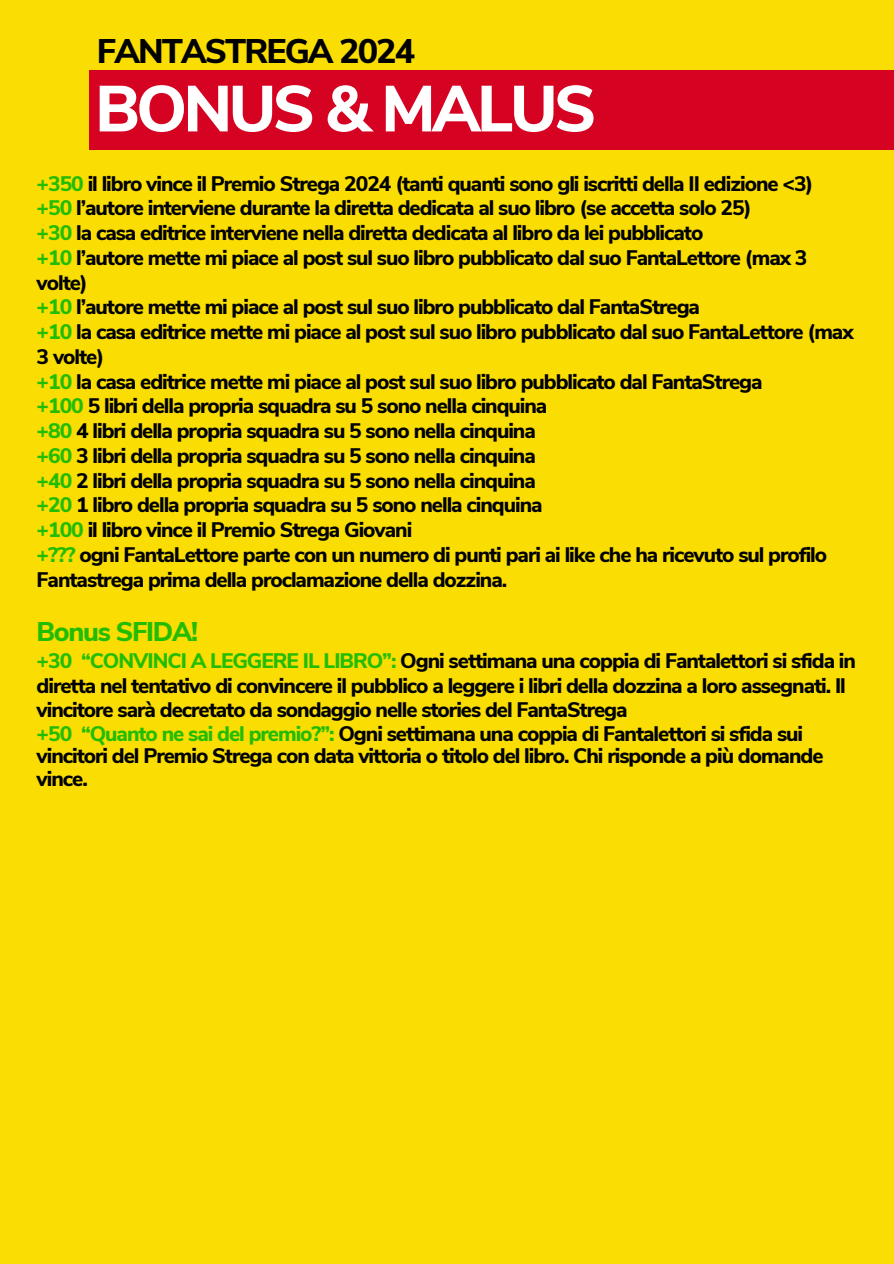
<style>
.page{position:relative;width:894px;height:1264px;background:#fff}
.page>*{position:absolute;margin:0;border:0;box-sizing:border-box;transform-origin:0 0}
.t1{font:800 64.8px "Nunito Sans";letter-spacing:-.055em;color:#fff}
.t2{font:800 34.05px "Nunito Sans";letter-spacing:-.055em;color:#000}
.t3{font:800 27px "Nunito Sans";letter-spacing:-.05em;color:#22bd00}
.t4{font:800 21px/24.8px "Nunito Sans";letter-spacing:-.05em;color:#000}
.s1{color:#22bd00}
</style>
<div class="page">
<div style="left:0;top:0;width:893px;height:1263px;background:#f9dd03"></div>
<div style="left:89px;top:70px;width:804px;height:80px;background:#d60222"></div>
<p class="t2" style="left:97px;top:28px;width:320px">FANTASTREGA 2024</p>
<h2 class="t1" style="left:95px;top:66px;width:502px">BONUS &amp; MALUS</h2>
<h1 class="t4" style="left:37px;top:171px;width:778px"><span class="s1">+350</span> il libro vince il Premio Strega 2024 (tanti quanti sono gli iscritti della II edizione &lt;3)</h1>
<p class="t4" style="left:37px;top:196px;width:716px"><span class="s1">+50</span> l’autore interviene durante la diretta dedicata al suo libro (se accetta solo 25)</p>
<p class="t4" style="left:37px;top:221px;width:668px"><span class="s1">+30</span> la casa editrice interviene nella diretta dedicata al libro da lei pubblicato</p>
<p class="t4" style="left:37px;top:245px;width:772px"><span class="s1">+10</span> l’autore mette mi piace al post sul suo libro pubblicato dal suo FantaLettore (max 3 volte)</p>
<p class="t4" style="left:37px;top:295px;width:664px"><span class="s1">+10</span> l’autore mette mi piace al post sul suo libro pubblicato dal FantaStrega</p>
<p class="t4" style="left:37px;top:320px;width:818px"><span class="s1">+10</span> la casa editrice mette mi piace al post sul suo libro pubblicato dal suo FantaLettore (max<br>3 volte)</p>
<p class="t4" style="left:37px;top:369px;width:727px"><span class="s1">+10</span> la casa editrice mette mi piace al post sul suo libro pubblicato dal FantaStrega</p>
<p class="t4" style="left:37px;top:394px;width:512px"><span class="s1">+100</span> 5 libri della propria squadra su 5 sono nella cinquina</p>
<p class="t4" style="left:37px;top:419px;width:500px"><span class="s1">+80</span> 4 libri della propria squadra su 5 sono nella cinquina</p>
<p class="t4" style="left:37px;top:443px;width:500px"><span class="s1">+60</span> 3 libri della propria squadra su 5 sono nella cinquina</p>
<p class="t4" style="left:37px;top:468px;width:500px"><span class="s1">+40</span> 2 libri della propria squadra su 5 sono nella cinquina</p>
<p class="t4" style="left:37px;top:493px;width:507px"><span class="s1">+20</span> 1 libro della propria squadra su 5 sono nella cinquina</p>
<p class="t4" style="left:37px;top:518px;width:377px"><span class="s1">+100</span> il libro vince il Premio Strega Giovani</p>
<p class="t4" style="left:37px;top:542px;width:791px"><span class="s1">+???</span> ogni FantaLettore parte con un numero di punti pari ai like che ha ricevuto sul profilo<br>Fantastrega prima della proclamazione della dozzina.</p>
<p class="t3" style="left:37px;top:613px;width:163px">Bonus SFIDA!</p>
<p class="t4" style="left:37px;top:648px;width:820px"><span class="s1">+30 “CONVINCI A LEGGERE IL LIBRO”:</span> Ogni settimana una coppia di Fantalettori si sfida in diretta nel tentativo di convincere il pubblico a leggere i libri della dozzina a loro assegnati. Il vincitore sarà decretato da sondaggio nelle stories del FantaStrega</p>
<p class="t4" style="left:37px;top:722px;width:788px;line-height:22.5px"><span class="s1">+50 “Quanto ne sai del premio?”:</span> Ogni settimana una coppia di Fantalettori si sfida sui vincitori del Premio Strega con data vittoria o titolo del libro. Chi risponde a più domande vince.</p>
</div>
